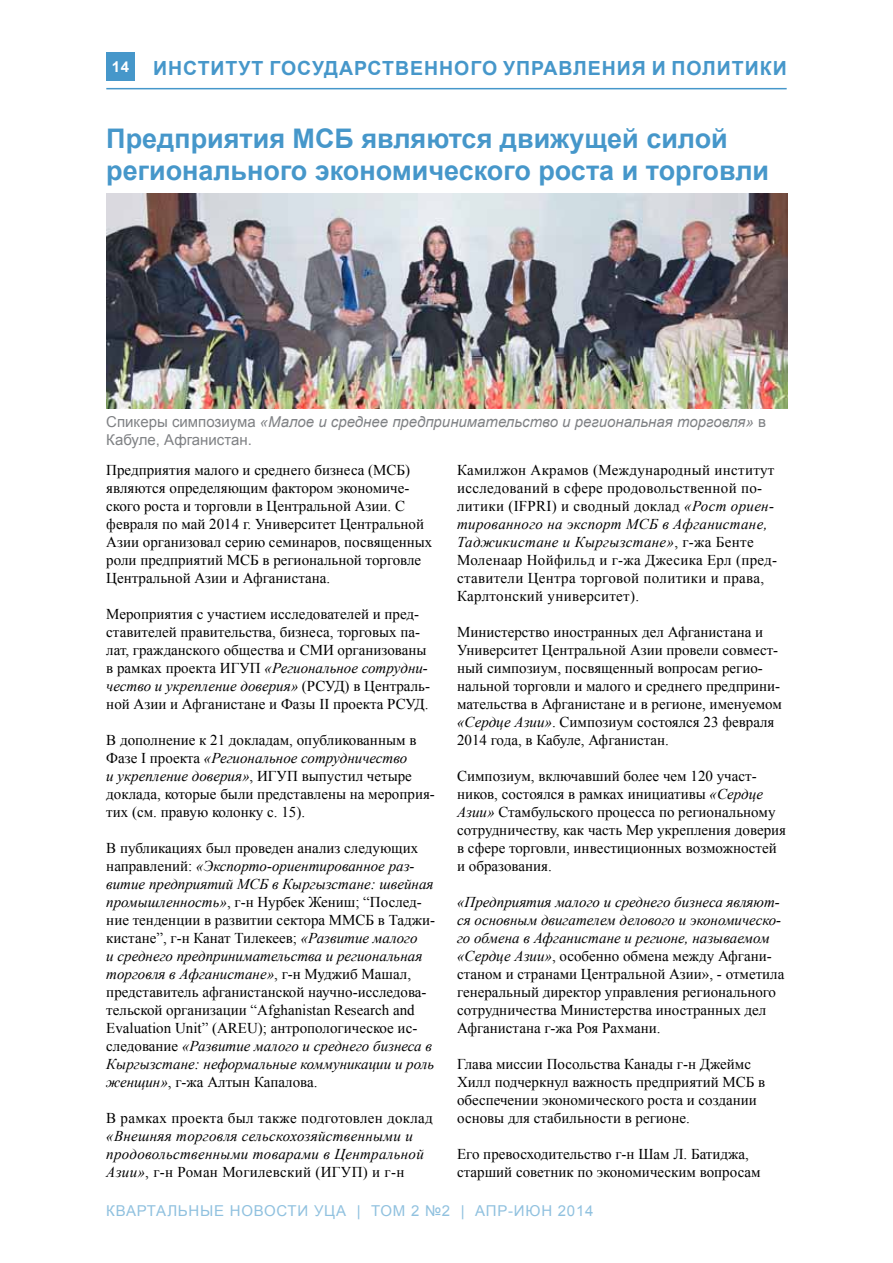
<style>
.page{position:relative;width:893px;height:1263px;background:#fff}
.page>*{position:absolute;margin:0;border:0;box-sizing:border-box;transform-origin:0 0}
.t1{font:700 27px/32.4px "Arial";color:#4697ca}
.t2{font:700 19.5px "Arial";letter-spacing:.05em;color:#4697ca}
.t3{font:15px/18px "Times New Roman";color:#000}
.t4{font:15px/18px "Times New Roman";letter-spacing:.02em;color:#000}
.t5{font:italic 15px/18px "Times New Roman";letter-spacing:.02em;color:#000}
.t6{font:italic 15px/18px "Arial";color:#808285}
.t7{font:15px "Arial";letter-spacing:.05em;color:#90c1df}
.s1{font-size:15px;color:#fff}
.s2{font-style:normal}
.s3{font-style:italic}
</style>
<div class="page">
<div style="left:106px;top:52px;width:29px;height:29px;background:#4697ca"></div>
<hr style="left:106px;top:88px;width:681px;height:1px;background:#4697ca">
<img style="left:107px;top:194px;width:680px;height:215px">
<h2 class="t2" style="left:112px;top:55px;width:86px"><span class="s1">14</span> Инстит</h2>
<h2 class="t2" style="left:238px;top:55px;width:493px">ут государственного управления и полити</h2>
<h2 class="t2" style="left:760px;top:55px;width:25px">ки</h2>
<h1 class="t1" style="left:106px;top:123px;width:664px">Предприятия МСБ являются движущей силой регионального экономического роста и торговли</h1>
<p class="t6" style="left:106px;top:413px;width:661px"><span class="s2">Спикеры cимпозиума</span> «Малое и среднее предпринимательство и региональная торговля» <span class="s2">в<br>Кабуле, Афганистан.</span></p>
<p class="t3" style="left:106px;top:461px;width:328px">Предприятия малого и среднего бизнеса (МСБ) являются определяющим фактором экономиче&shy;ского роста и торговли в Центральной Азии. С февраля по май 2014 г. Университет Центральной Азии организовал серию семинаров, посвященных роли предприятий МСБ в региональной торговле Центральной Азии и Афганистана.</p>
<p class="t3" style="left:106px;top:605px;width:325px">Мероприятия с участием исследователей и пред&shy;ставителей правительства, бизнеса, торговых па&shy;лат, гражданского общества и СМИ организованы в рамках проекта ИГУП <span class="s3">«Региональное сотрудни&shy;чество и укрепление доверия»</span> (РСУД) в Централь&shy;ной Азии и Афганистане и Фазы II проекта РСУД.</p>
<p class="t3" style="left:106px;top:731px;width:330px">В дополнение к 21 докладам, опубликованным в Фазе I проекта <span class="s3">«Региональное сотрудничество<br>и укрепление доверия»</span>, ИГУП выпустил четыре доклада, которые были представлены на мероприя&shy;тих (см. правую колонку с. 15).</p>
<p class="t3" style="left:106px;top:839px;width:330px">В публикациях был проведен анализ следующих направлений: <span class="s3">«Экспорто-ориентированное раз&shy;витие предприятий МСБ в Кыргызстане: швейная промышленность»</span>, г-н Нурбек Жениш; “Послед&shy;ние тенденции в развитии сектора ММСБ в Таджи&shy;кистане”, г-н Канат Тилекеев; <span class="s3">«Развитие малого<br>и среднего предпринимательства и региональная торговля в Афганистане»</span>, г-н Муджиб Машал, представитель афганистанской научно-исследова&shy;тельской организации “Afghanistan Research and Evaluation Unit” (AREU); антропологическое ис&shy;следование <span class="s3">«Развитие малого и среднего бизнеса в Кыргызстане: неформальные коммуникации и роль женщин»</span>, г-жа Алтын Капалова.</p>
<p class="t4" style="left:106px;top:1109px;width:328px">В рамках проекта был также подготовлен доклад</p>
<p class="t5" style="left:106px;top:1127px;width:319px">«Внешняя торговля сельскохозяйственными и продовольственными товарами в Центральной<br>Азии»<span class="s2">, г-н Роман Могилевский (ИГУП) и г-н</span></p>
<p class="t4" style="left:457px;top:461px;width:322px">Камилжон Акрамов (Международный институт исследований в сфере продовольственной по&shy;литики (IFPRI) и сводный доклад <span class="s3">«Рост ориен&shy;тированного на экспорт МСБ в Афганистане, Таджикистане и Кыргызстане»</span>, г-жа Бенте Моленаар Нойфильд и г-жа Джесика Ерл (пред&shy;ставители Центра торговой политики и права, Карлтонский университет).</p>
<p class="t3" style="left:457px;top:623px;width:326px">Министерство иностранных дел Афганистана и Университет Центральной Азии провели совмест&shy;ный симпозиум, посвященный вопросам регио&shy;нальной торговли и малого и среднего предприни&shy;мательства в Афганистане и в регионе, именуемом <span class="s3">«Сердце Азии»</span>. Симпозиум состоялся 23 февраля 2014 года, в Кабуле, Афганистан.</p>
<p class="t3" style="left:457px;top:767px;width:330px">Симпозиум, включавший более чем 120 участ&shy;ников, состоялся в рамках инициативы <span class="s3">«Сердце Азии»</span> Стамбульского процесса по региональному сотрудничеству, как часть Мер укрепления доверия в сфере торговли, инвестиционных возможностей и образования.</p>
<p class="t3" style="left:457px;top:893px;width:329px"><span class="s3">«Предприятия малого и среднего бизнеса являют&shy;ся основным двигателем делового и экономическо&shy;го обмена в Афганистане и регионе, называемом «Сердце Азии»</span>, особенно обмена между Афгани&shy;станом и странами Центральной Азии», - отметила генеральный директор управления регионального сотрудничества Министерства иностранных дел Афганистана г-жа Роя Рахмани.</p>
<p class="t3" style="left:457px;top:1055px;width:310px">Глава миссии Посольства Канады г-н Джеймс Хилл подчеркнул важность предприятий МСБ в обеспечении экономического роста и создании основы для стабильности в регионе.</p>
<p class="t3" style="left:457px;top:1145px;width:305px">Его превосходительство г-н Шам Л. Батиджа, старший советник по экономическим вопросам</p>
<p class="t7" style="left:106px;top:1201px;width:489px">КВАРТАЛЬНЫЕ НОВОСТИ УЦА | ТОМ 2 №2 | АПР-ИЮН 2014</p>
</div>
